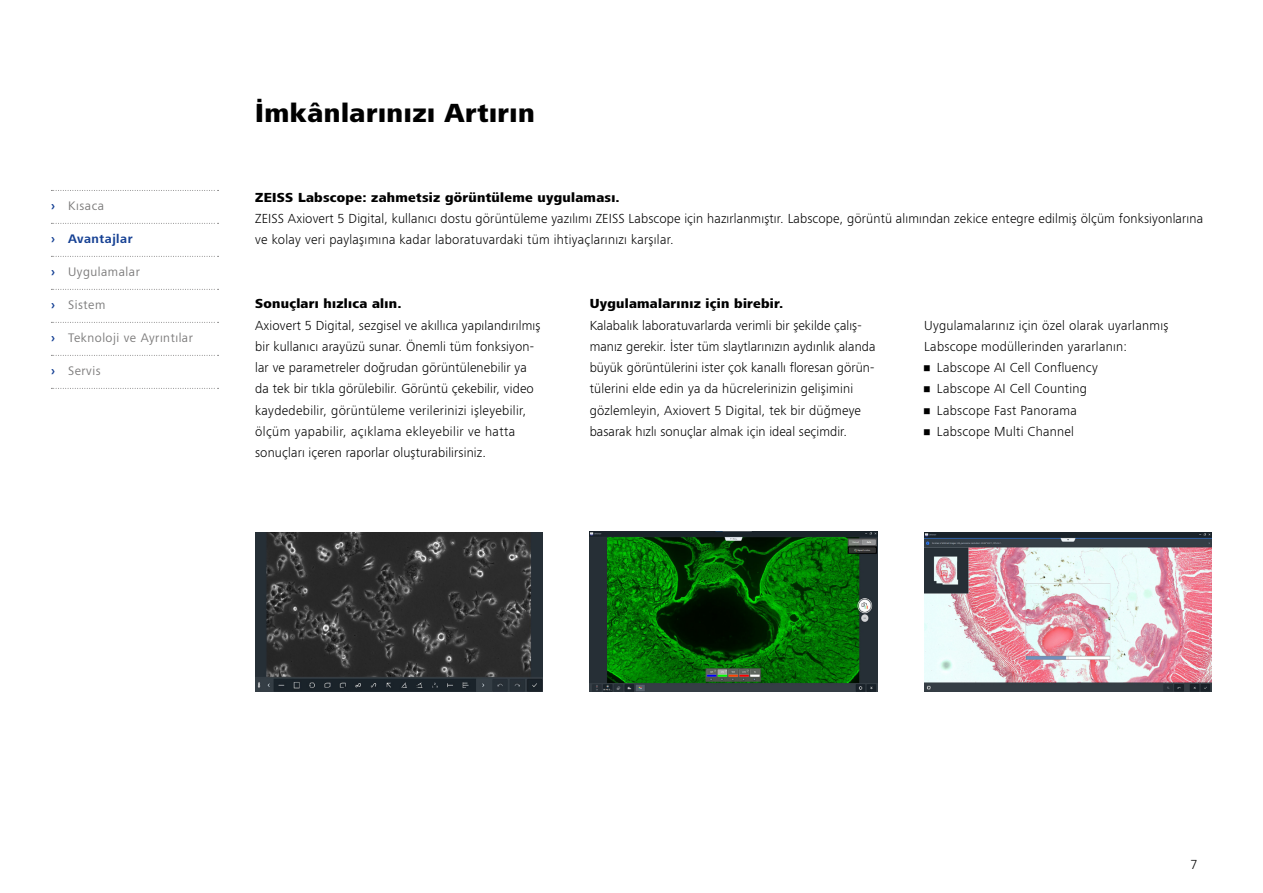
<style>
.page{position:relative;width:1263px;height:893px;background:#fff}
.page>*{position:absolute;margin:0;border:0;box-sizing:border-box;transform-origin:0 0}
.Headline_bold{font:800 27px "ZEISS Frutiger Next W1 G";letter-spacing:.02em;color:#000}
.Copy_Light{font:300 13.5px/21.3px "ZEISS Frutiger Next W1 G";letter-spacing:.01em;color:#000}
.Copy_Headline_bold{font:800 13.5px "ZEISS Frutiger Next W1 G";letter-spacing:.02em;color:#000}
.t1{font:12.75px "ZEISS Frutiger Next W1 G";letter-spacing:.04em;color:#7c7b7b}
.t2{font:700 12.75px "ZEISS Frutiger Next W1 G";letter-spacing:.04em;color:#164194}
.s1{font-weight:700;color:#164194}
</style>
<div class="page">
<img style="left:590px;top:532px;width:287px;height:160px">
<img style="left:924px;top:532px;width:288px;height:160px">
<img style="left:255px;top:532px;width:288px;height:160px">
<svg style="left:51px;top:190px;width:168px;height:1px"></svg>
<svg style="left:51px;top:223px;width:168px;height:1px"></svg>
<svg style="left:51px;top:256px;width:168px;height:1px"></svg>
<svg style="left:51px;top:289px;width:168px;height:1px"></svg>
<svg style="left:51px;top:322px;width:168px;height:1px"></svg>
<svg style="left:51px;top:355px;width:168px;height:1px"></svg>
<svg style="left:51px;top:388px;width:168px;height:1px"></svg>
<p class="t1" style="left:51px;top:197px;width:55px"><span class="s1">›</span> Kısaca</p>
<p class="t2" style="left:51px;top:230px;width:83px">› Avantajlar</p>
<p class="t1" style="left:51px;top:263px;width:90px"><span class="s1">›</span> Uygulamalar</p>
<p class="t1" style="left:51px;top:296px;width:56px"><span class="s1">›</span> Sistem</p>
<p class="t1" style="left:51px;top:329px;width:143px"><span class="s1">›</span> Teknoloji ve Ayrıntılar</p>
<p class="t1" style="left:51px;top:362px;width:51px"><span class="s1">›</span> Servis</p>
<p class="Headline_bold" style="left:255px;top:93px;width:281px">İmkânlarınızı Artırın</p>
<p class="Copy_Headline_bold" style="left:255px;top:187px;width:366px">ZEISS Labscope: zahmetsiz görüntüleme uygulaması.</p>
<p class="Copy_Light" style="left:255px;top:207px;width:949px">ZEISS Axiovert 5 Digital, kullanıcı dostu görüntüleme yazılımı ZEISS Labscope için hazırlanmıştır. Labscope, görüntü alımından zekice entegre edilmiş ölçüm fonksiyonlarına ve kolay veri paylaşımına kadar laboratuvardaki tüm ihtiyaçlarınızı karşılar.</p>
<p class="Copy_Headline_bold" style="left:255px;top:294px;width:148px">Sonuçları hızlıca alın.</p>
<p class="Copy_Light" style="left:255px;top:314px;width:287px">Axiovert 5 Digital, sezgisel ve akıllıca yapılandırılmış bir kullanıcı arayüzü sunar. Önemli tüm fonksiyon&shy;lar ve parametreler doğrudan görüntülenebilir ya da tek bir tıkla görülebilir. Görüntü çekebilir, video kaydedebilir, görüntüleme verilerinizi işleyebilir, ölçüm yapabilir, açıklama ekleyebilir ve hatta sonuçları içeren raporlar oluşturabilirsiniz.</p>
<p class="Copy_Headline_bold" style="left:590px;top:294px;width:195px">Uygulamalarınız için birebir.</p>
<p class="Copy_Light" style="left:590px;top:314px;width:287px">Kalabalık laboratuvarlarda verimli bir şekilde çalış&shy;manız gerekir. İster tüm slaytlarınızın aydınlık alanda büyük görüntülerini ister çok kanallı floresan görün&shy;tülerini elde edin ya da hücrelerinizin gelişimini gözlemleyin, Axiovert 5 Digital, tek bir düğmeye basarak hızlı sonuçlar almak için ideal seçimdir.</p>
<p class="Copy_Light" style="left:924px;top:314px;width:246px">Uygulamalarınız için özel olarak uyarlanmış<br>Labscope modüllerinden yararlanın:</p>
<p class="Copy_Light" style="left:924px;top:356px;width:175px">• Labscope AI Cell Confluency</p>
<p class="Copy_Light" style="left:924px;top:378px;width:164px">• Labscope AI Cell Counting</p>
<p class="Copy_Light" style="left:924px;top:399px;width:154px">• Labscope Fast Panorama</p>
<p class="Copy_Light" style="left:924px;top:420px;width:151px">• Labscope Multi Channel</p>
<p class="Copy_Light" style="left:1190px;top:853px;width:9px">7</p>
</div>
